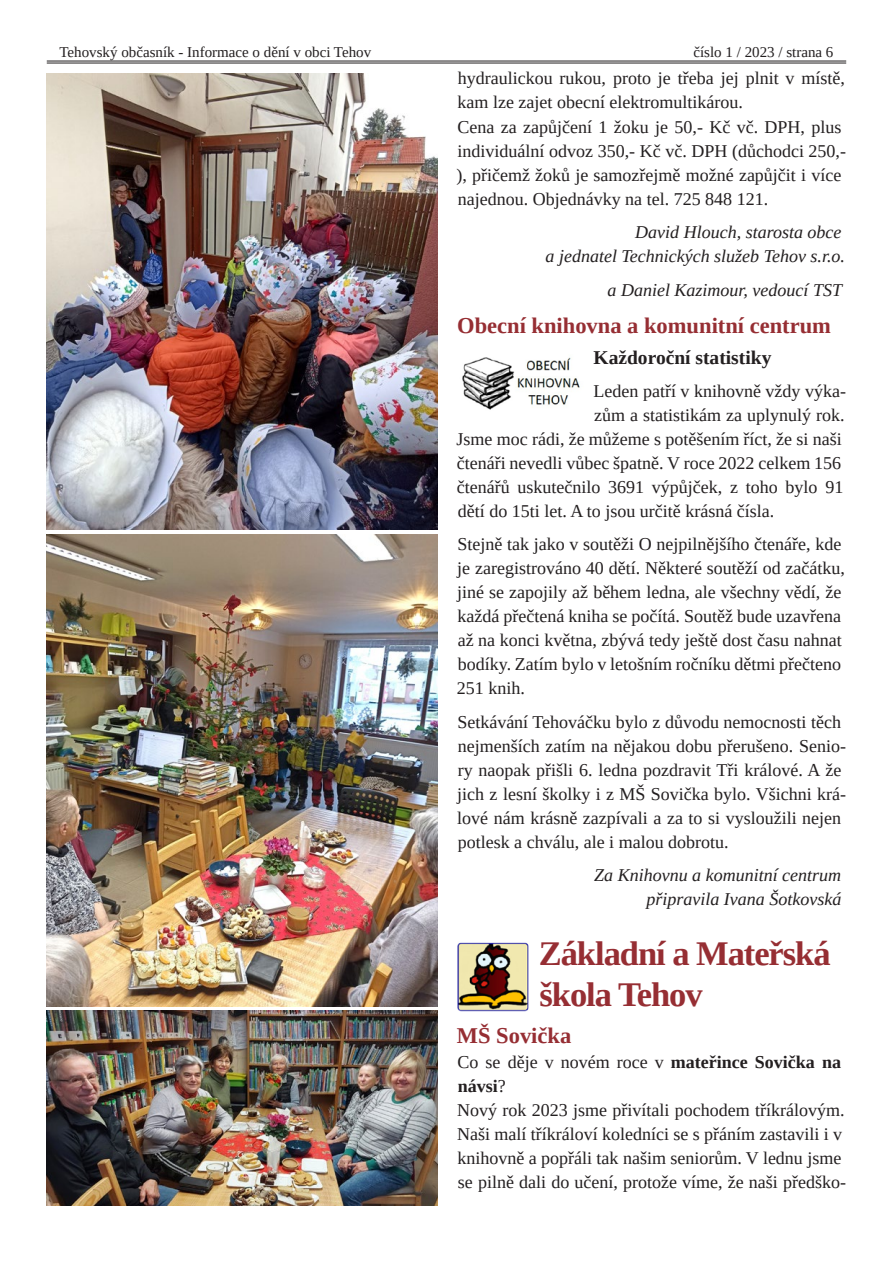
<style>
.page{position:relative;width:893px;height:1263px;background:#fff}
.page>*{position:absolute;margin:0;border:0;box-sizing:border-box;transform-origin:0 0}
.t1{font:700 34.5px/41.4px "Liberation Serif";letter-spacing:-.03em;color:#962e33}
.t2{font:700 22.5px "Liberation Serif";color:#962e33}
.t3{font:700 19.5px "Liberation Serif";color:#231f20}
.t4{font:18px/24px "Liberation Serif";color:#231f20}
.t5{font:italic 18px/24px "Liberation Serif";color:#231f20;text-align:right}
.t6{font:15px "Liberation Serif";color:#231f20}
.s1{font-weight:700}
</style>
<div class="page">
<img style="left:462px;top:357px;width:118px;height:53px">
<img style="left:457px;top:942px;width:72px;height:70px">
<img style="left:47px;top:1011px;width:391px;height:195px">
<img style="left:47px;top:73px;width:391px;height:457px">
<img style="left:47px;top:534px;width:391px;height:472px">
<hr style="left:47px;top:61px;width:799px;height:1px;background:#231f20">
<hr style="left:47px;top:63px;width:799px;height:1px;background:#231f20">
<p class="t6" style="left:60px;top:42px;width:313px">Tehovský občasník - Informace o dění v obci Tehov</p>
<p class="t6" style="left:693px;top:42px;width:141px">číslo 1 / 2023 / strana 6</p>
<p class="t4" style="left:456px;top:66px;width:391px">hydraulickou rukou, proto je třeba jej plnit v místě, kam lze zajet obecní elektromultikárou.<br>Cena za zapůjčení 1 žoku je 50,- Kč vč. DPH, plus individuální odvoz 350,- Kč vč. DPH (důchodci 250,- ), přičemž žoků je samozřejmě možné zapůjčit i více najednou. Objednávky na tel. 725 848 121.</p>
<p class="t5" style="left:545px;top:220px;width:301px">David Hlouch, starosta obce<br>a jednatel Technických služeb Tehov s.r.o.</p>
<p class="t5" style="left:607px;top:277px;width:236px">a Daniel Kazimour, vedoucí TST</p>
<p class="t2" style="left:457px;top:310px;width:375px">Obecní knihovna a komunitní centrum</p>
<p class="t3" style="left:593px;top:344px;width:179px">Každoroční statistiky</p>
<p class="t4" style="left:594px;top:379px;width:254px">Leden patří v knihovně vždy výka-</p>
<p class="t4" style="left:594px;top:403px;width:252px">zům a statistikám za uplynulý rok.</p>
<p class="t4" style="left:457px;top:427px;width:387px">Jsme moc rádi, že můžeme s potěšením říct, že si naši</p>
<p class="t4" style="left:457px;top:451px;width:386px">čtenáři nevedli vůbec špatně. V roce 2022 celkem 156</p>
<p class="t4" style="left:457px;top:475px;width:388px">čtenářů uskutečnilo 3691 výpůjček, z toho bylo 91</p>
<p class="t4" style="left:458px;top:499px;width:318px">dětí do 15ti let. A to jsou určitě krásná čísla.</p>
<p class="t4" style="left:457px;top:532px;width:390px">Stejně tak jako v soutěži O nejpilnějšího čtenáře, kde je zaregistrováno 40 dětí. Některé soutěží od začátku, jiné se zapojily až během ledna, ale všechny vědí, že každá přečtená kniha se počítá. Soutěž bude uzavřena až na konci května, zbývá tedy ještě dost času nahnat bodíky. Zatím bylo v letošním ročníku dětmi přečteno 251 knih.</p>
<p class="t4" style="left:457px;top:710px;width:390px">Setkávání Tehováčku bylo z důvodu nemocnosti těch nejmenších zatím na nějakou dobu přerušeno. Senio&shy;ry naopak přišli 6. ledna pozdravit Tři králové. A že jich z lesní školky i z MŠ Sovička bylo. Všichni krá&shy;lové nám krásně zazpívali a za to si vysloužili nejen potlesk a chválu, ale i malou dobrotu.</p>
<p class="t5" style="left:594px;top:863px;width:249px">Za Knihovnu a komunitní centrum připravila Ivana Šotkovská</p>
<h1 class="t1" style="left:539px;top:932px;width:293px">Základní a Mateřská škola Tehov</h1>
<p class="t2" style="left:457px;top:1020px;width:116px">MŠ Sovička</p>
<p class="t4" style="left:457px;top:1049px;width:390px">Co se děje v novém roce v <span class="s1">mateřince Sovička na návsi</span>?<br>Nový rok 2023 jsme přivítali pochodem tříkrálovým.<br>Naši malí tříkráloví koledníci se s přáním zastavili i v knihovně a popřáli tak našim seniorům. V lednu jsme se pilně dali do učení, protože víme, že naši předško-</p>
</div>
